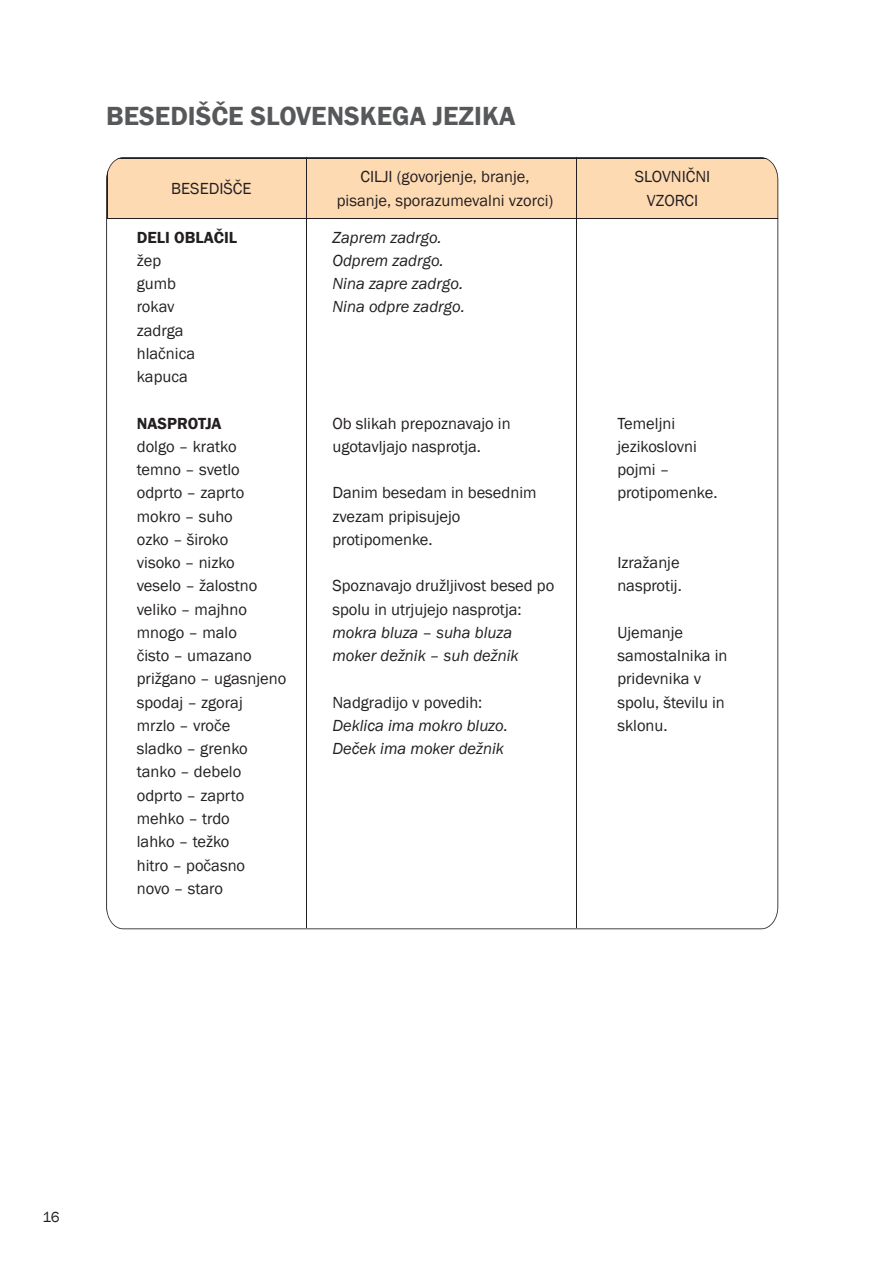
<style>
.page{position:relative;width:893px;height:1263px;background:#fff}
.page>*{position:absolute;margin:0;border:0;box-sizing:border-box;transform-origin:0 0}
.t1{font:600 27px "Franklin Gothic";color:#57585a}
.t2{font:16.5px/23.2px "Franklin Gothic";color:#231f20}
.t3{font:italic 16.5px/23.2px "Franklin Gothic";color:#231f20}
.t4{font:600 16.5px "Franklin Gothic";color:#231f20}
.t5{font:15px "Franklin Gothic";color:#231f20}
</style>
<div class="page">
<svg style="left:106px;top:157px;width:672px;height:772px"></svg>
<hr style="left:576px;top:158px;width:1px;height:770px;background:#231f20">
<hr style="left:306px;top:158px;width:1px;height:770px;background:#231f20">
<h1 class="t1" style="left:106px;top:100px;width:411px">BESEDIŠČE SLOVENSKEGA JEZIKA</h1>
<p class="t2" style="left:171px;top:177px;width:82px">BESEDIŠČE</p>
<p class="t2" style="left:337px;top:166px;width:218px;text-align:center">CILJI (govorjenje, branje, pisanje, sporazumevalni vzorci)</p>
<p class="t2" style="left:635px;top:166px;width:77px;text-align:center">SLOVNIČNI<br>VZORCI</p>
<p class="t4" style="left:137px;top:227px;width:102px">DELI OBLAČIL</p>
<p class="t2" style="left:137px;top:249px;width:60px">žep gumb rokav zadrga hlačnica kapuca</p>
<p class="t4" style="left:137px;top:413px;width:86px">NASPROTJA</p>
<p class="t2" style="left:137px;top:435px;width:151px">dolgo – kratko<br>temno – svetlo odprto – zaprto mokro – suho<br>ozko – široko<br>visoko – nizko<br>veselo – žalostno veliko – majhno mnogo – malo<br>čisto – umazano prižgano – ugasnjeno spodaj – zgoraj<br>mrzlo – vroče<br>sladko – grenko tanko – debelo odprto – zaprto mehko – trdo<br>lahko – težko<br>hitro – počasno<br>novo – staro</p>
<p class="t3" style="left:332px;top:226px;width:134px">Zaprem zadrgo.<br>Odprem zadrgo.<br>Nina zapre zadrgo.<br>Nina odpre zadrgo.</p>
<p class="t2" style="left:332px;top:412px;width:180px">Ob slikah prepoznavajo in ugotavljajo nasprotja.</p>
<p class="t2" style="left:332px;top:482px;width:206px">Danim besedam in besednim zvezam pripisujejo protipomenke.</p>
<p class="t2" style="left:332px;top:575px;width:223px">Spoznavajo družljivost besed po spolu in utrjujejo nasprotja:</p>
<p class="t3" style="left:332px;top:621px;width:188px">mokra bluza – suha bluza moker dežnik – suh dežnik</p>
<p class="t2" style="left:332px;top:691px;width:152px">Nadgradijo v povedih:</p>
<p class="t3" style="left:332px;top:714px;width:177px">Deklica ima mokro bluzo.<br>Deček ima moker dežnik</p>
<p class="t2" style="left:617px;top:412px;width:102px">Temeljni jezikoslovni pojmi – protipomenke.</p>
<p class="t2" style="left:617px;top:551px;width:66px">Izražanje nasprotij.</p>
<p class="t2" style="left:617px;top:621px;width:112px">Ujemanje samostalnika in pridevnika v spolu, številu in sklonu.</p>
<p class="t5" style="left:43px;top:1208px;width:19px">16</p>
</div>
